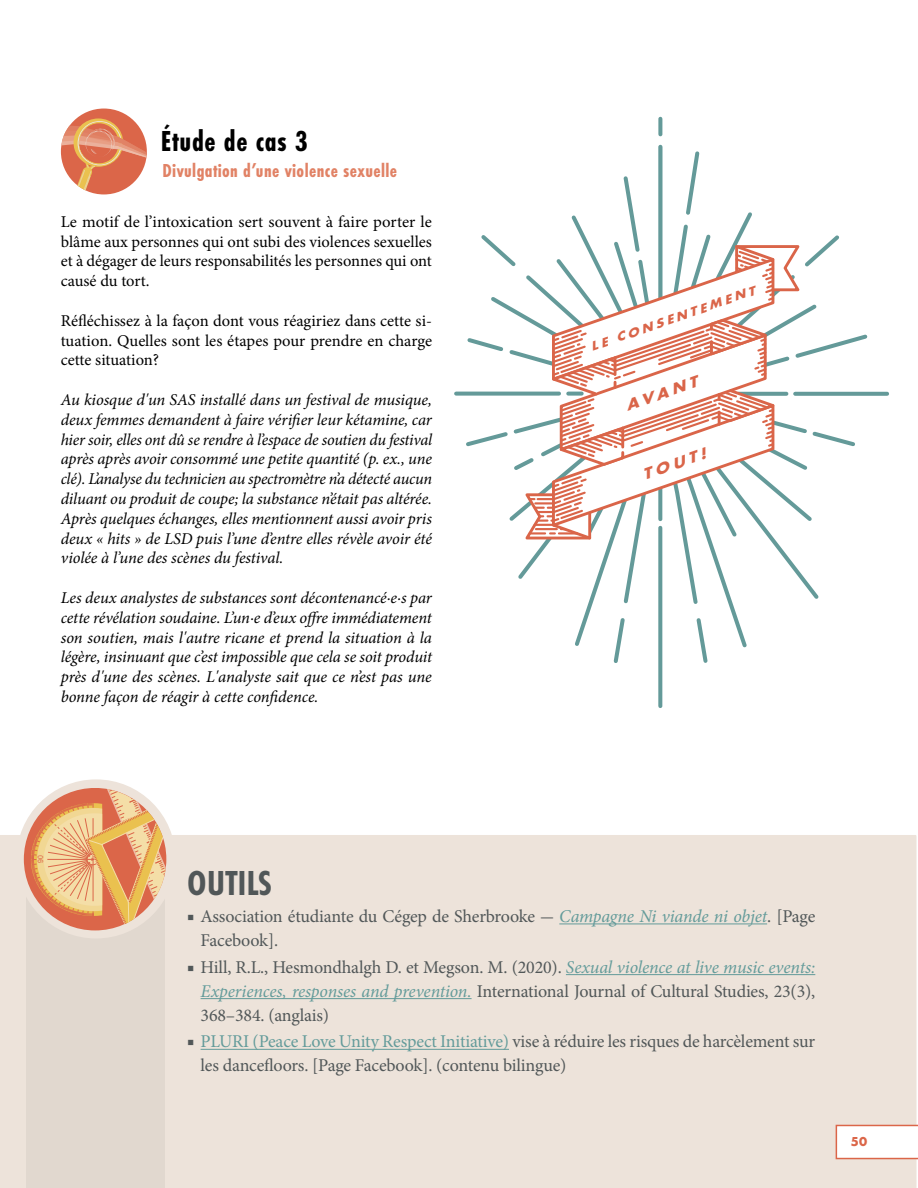
<style>
.page{position:relative;width:918px;height:1188px;background:#fff}
.page>*{position:absolute;margin:0;border:0;box-sizing:border-box;transform-origin:0 0}
.t1{font:700 36px "Futura PT Cond";letter-spacing:.01em;color:#515758}
.t2{font:700 30px "Futura PT Cond";letter-spacing:.02em;color:#000}
.t3{font:700 19.5px "Futura PT Cond";letter-spacing:.02em;color:#e18265}
.t4{font:18px/24px "Minion Pro";letter-spacing:-.01em;color:#515758}
.t5{font:italic 16.5px/19.8px "Minion Pro";letter-spacing:-.005em;color:#000;text-align:justify}
.t6{font:16.5px/19.8px "Minion Pro";color:#000;text-align:justify}
.t7{font:italic 700 16.35px "Futura PT";color:#da6549;scale:1.12 1}
.t8{font:700 13.5px "Futura PT";color:#db6649}
.t9{font:italic 700 13.2px "Futura PT";color:#da6549;scale:1.12 1}
.t10{font:7.5px "Arial";color:#db6649;scale:.91 1}
.s1{font-weight:500}
.s2{font-style:italic;color:#639b9a}
.s3{color:#639b9a}
</style>
<div class="page">
<div style="left:0;top:835px;width:917px;height:353px;background:#ede3da"></div>
<div style="left:26px;top:860px;width:139px;height:328px;background:#e1d8cf"></div>
<div style="left:16px;top:779px;width:160px;height:159px;border:15px solid #ede3da;border-radius:50%"></div>
<hr style="left:559px;top:923px;width:208px;height:1px;background:#639b9a">
<hr style="left:566px;top:974px;width:249px;height:1px;background:#639b9a">
<hr style="left:201px;top:998px;width:271px;height:1px;background:#639b9a">
<hr style="left:201px;top:1049px;width:308px;height:1px;background:#639b9a">
<svg style="left:31px;top:788px;width:135px;height:143px;background:#e8b183"></svg>
<svg style="left:836px;top:1125px;width:82px;height:34px"></svg>
<div style="left:61px;top:109px;width:86px;height:85px;background:#db6649;border-radius:50%"></div>
<svg style="left:61px;top:118px;width:86px;height:76px"></svg>
<svg style="left:658px;top:119px;width:4px;height:15px"></svg>
<svg style="left:456px;top:392px;width:7px;height:4px"></svg>
<svg style="left:658px;top:666px;width:4px;height:40px"></svg>
<svg style="left:870px;top:392px;width:17px;height:4px"></svg>
<svg style="left:463px;top:149px;width:407px;height:517px"></svg>
<h2 class="t2" style="left:161px;top:124px;width:148px">Étude de cas 3</h2>
<p class="t3" style="left:162px;top:159px;width:236px">Divulgation d’une violence sexuelle</p>
<p class="t6" style="left:61px;top:212px;width:373px">Le motif de l’intoxication sert souvent à faire porter le blâme aux personnes qui ont subi des violences sexuelles et à dégager de leurs responsabilités les personnes qui ont causé du tort.</p>
<p class="t6" style="left:61px;top:311px;width:373px">Réfléchissez à la façon dont vous réagiriez dans cette si&shy;tuation. Quelles sont les étapes pour prendre en charge cette situation?</p>
<p class="t5" style="left:61px;top:390px;width:373px">Au kiosque d'un SAS installé dans un festival de musique, deux femmes demandent à faire vérifier leur kétamine, car hier soir, elles ont dû se rendre à l’espace de soutien du festival après après avoir consommé une petite quantité (p. ex., une clé). L’analyse du technicien au spectromètre n’a détecté aucun diluant ou produit de coupe; la substance n’était pas altérée.<br>Après quelques échanges, elles mentionnent aussi avoir pris deux « hits » de LSD puis l’une d’entre elles révèle avoir été violée à l’une des scènes du festival.</p>
<p class="t5" style="left:61px;top:588px;width:373px">Les deux analystes de substances sont décontenancé·e·s par cette révélation soudaine. L’un·e d’eux offre immédiatement son soutien, mais l'autre ricane et prend la situation à la légère, insinuant que c’est impossible que cela se soit produit près d'une des scènes. L'analyste sait que ce n’est pas une bonne façon de réagir à cette confidence.</p>
<p class="t9" style="left:588px;top:339px;width:156px;rotate:-19deg">LE CONSENTEMENT</p>
<p class="t7" style="left:622px;top:396px;width:68px;rotate:-19deg">AVANT</p>
<p class="t7" style="left:639px;top:465px;width:61px;rotate:-19deg">TOUT!</p>
<p class="t10" style="left:36px;top:863px;width:10px;rotate:-90deg">90</p>
<h1 class="t1" style="left:187px;top:863px;width:86px">OUTILS</h1>
<p class="t4" style="left:201px;top:904px;width:616px;text-indent:-14px"><span class="s1">■</span> Association étudiante du Cégep de Sherbrooke - <span class="s2">Campagne Ni viande ni objet</span>. [Page<br>Facebook].</p>
<p class="t4" style="left:201px;top:955px;width:616px;text-align:justify;text-indent:-14px"><span class="s1">■</span> Hill, R.L., Hesmondhalgh D. et Megson. M. (2020). <span class="s2">Sexual violence at live music events:<br>Experiences, responses and prevention.</span> International Journal of Cultural Studies, 23(3), 368–384. (anglais)</p>
<p class="t4" style="left:201px;top:1030px;width:616px;text-indent:-14px"><span class="s1">■</span> <span class="s3">PLURI (Peace Love Unity Respect Initiative)</span> vise à réduire les risques de harcèlement sur les dancefloors. [Page Facebook]. (contenu bilingue)</p>
<p class="t8" style="left:851px;top:1133px;width:18px">50</p>
</div>
